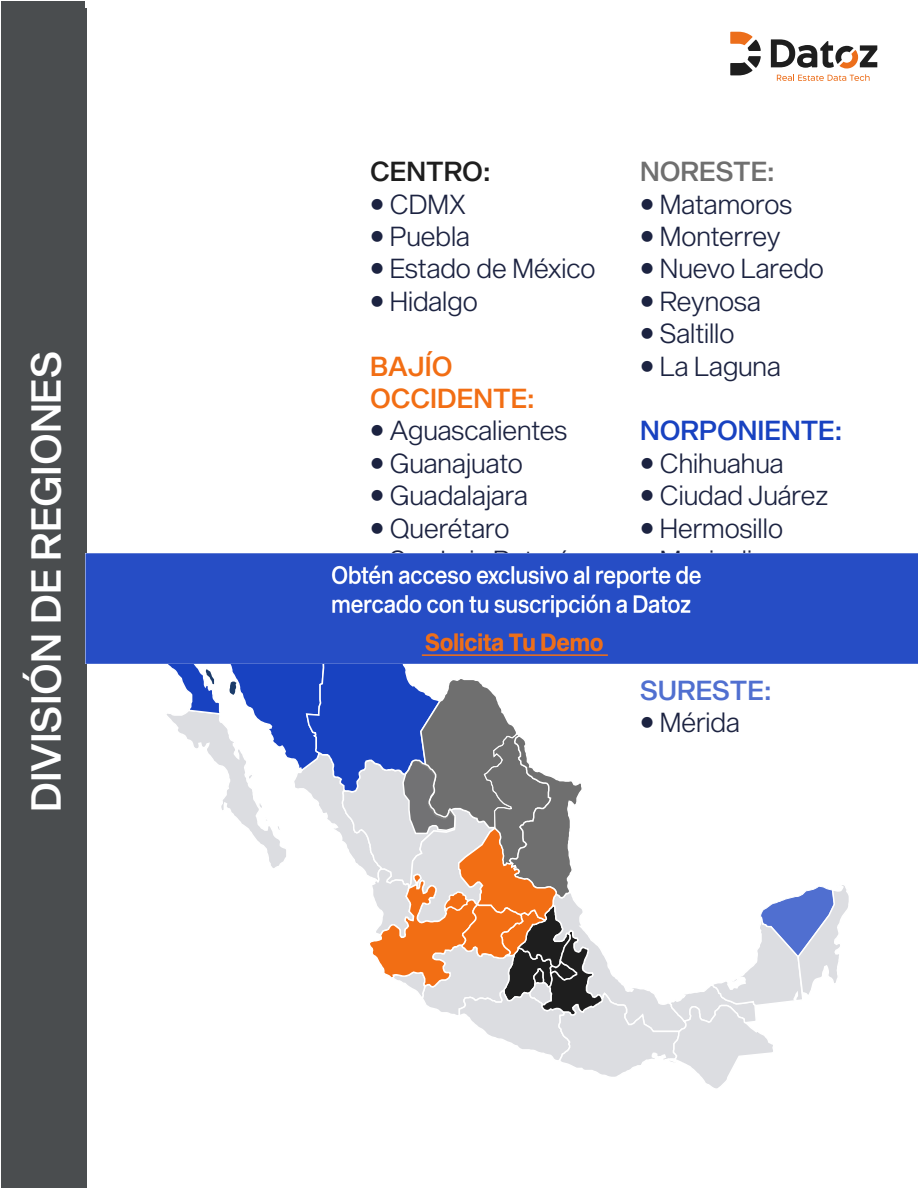
<style>
.page{position:relative;width:918px;height:1188px;background:#fff}
.page>*{position:absolute;margin:0;border:0;box-sizing:border-box;transform-origin:0 0}
.t1{font:41.1px "Sequel Sans Medium Head";color:#fff}
.t2{font:27px "Sequel Sans Light Head";color:#1c2341}
.t3{font:27px/32.4px "Sequel Sans Medium Head";color:#f26e14}
.t4{font:27px "Sequel Sans Medium Head";color:#1842c1}
.t5{font:27px "Sequel Sans Medium Head";color:rgb(30 30 30/.64)}
.t6{font:27px "Sequel Sans Medium Head";color:rgb(24 66 193/.76)}
.t7{font:27px "Sequel Sans Medium Head";color:#1e1e1e}
</style>
<div class="page">
<div style="left:3px;top:8px;width:83px;height:1180px;background:#4a4d4f"></div>
<div style="left:1px;top:2px;width:83px;height:1186px;background:#4a4d4f"></div>
<svg style="left:138px;top:663px;width:713px;height:426px"></svg>
<svg style="left:730px;top:32px;width:31px;height:43px"></svg>
<svg style="left:771px;top:39px;width:106px;height:42px"></svg>
<img style="left:85px;top:553px;width:833px;height:110px">
<h1 class="t1" style="left:17px;top:812px;width:462px;rotate:-90deg">DIVISIÓN DE REGIONES</h1>
<p class="t7" style="left:370px;top:152px;width:122px">CENTRO:</p>
<p class="t2" style="left:370px;top:185px;width:98px">• CDMX</p>
<p class="t2" style="left:370px;top:217px;width:102px">• Puebla</p>
<p class="t2" style="left:370px;top:249px;width:227px">• Estado de México</p>
<p class="t2" style="left:370px;top:282px;width:109px">• Hidalgo</p>
<p class="t3" style="left:370px;top:351px;width:166px">BAJÍO<br>OCCIDENTE:</p>
<p class="t2" style="left:370px;top:411px;width:199px">• Aguascalientes</p>
<p class="t2" style="left:370px;top:444px;width:154px">• Guanajuato</p>
<p class="t2" style="left:370px;top:476px;width:159px">• Guadalajara</p>
<p class="t2" style="left:370px;top:509px;width:141px">• Querétaro</p>
<p class="t5" style="left:640px;top:152px;width:136px">NORESTE:</p>
<p class="t2" style="left:640px;top:185px;width:154px">• Matamoros</p>
<p class="t2" style="left:640px;top:217px;width:142px">• Monterrey</p>
<p class="t2" style="left:640px;top:249px;width:185px">• Nuevo Laredo</p>
<p class="t2" style="left:640px;top:282px;width:122px">• Reynosa</p>
<p class="t2" style="left:640px;top:314px;width:96px">• Saltillo</p>
<p class="t2" style="left:640px;top:347px;width:142px">• La Laguna</p>
<p class="t4" style="left:640px;top:411px;width:204px">NORPONIENTE:</p>
<p class="t2" style="left:640px;top:444px;width:145px">• Chihuahua</p>
<p class="t2" style="left:640px;top:476px;width:190px">• Ciudad Juárez</p>
<p class="t2" style="left:640px;top:509px;width:144px">• Hermosillo</p>
<p class="t6" style="left:640px;top:671px;width:133px">SURESTE:</p>
<p class="t2" style="left:640px;top:703px;width:101px">• Mérida</p>
</div>
